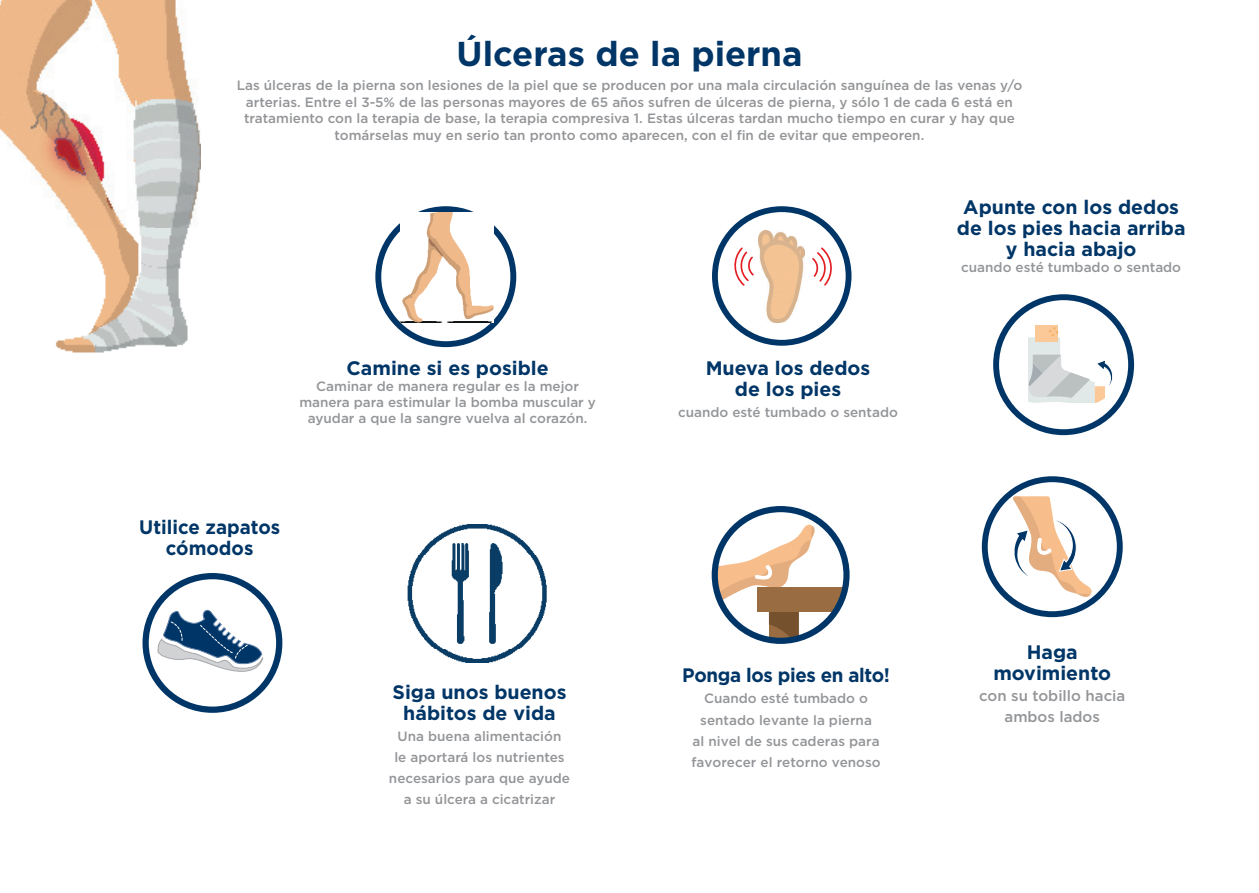
<style>
.page{position:relative;width:1259px;height:893px;background:#fff}
.page>*{position:absolute;margin:0;border:0;box-sizing:border-box;transform-origin:0 0}
.t1{font:700 34.5px "Gotham";color:#003667}
.t2{font:700 19.5px/21px "Gotham";color:#003667;text-align:center}
.t3{font:700 19.5px/21px "Gotham";color:#003667;text-align:center;scale:.96 1}
.t4{font:700 19.5px "Gotham";letter-spacing:-.02em;color:#003667;scale:.96 1}
.t5{font:500 15px/21px "Gotham";color:#939598;text-align:center}
.t6{font:500 13.5px/21px "Gotham";color:#939598;text-align:center}
</style>
<div class="page">
<img style="left:0;top:0;width:200px;height:353px">
<svg style="left:715px;top:509px;width:131px;height:132px"></svg>
<svg style="left:718px;top:524px;width:96px;height:116px"></svg>
<div style="left:757px;top:588px;width:89px;height:24px;background:#9a6c41"></div>
<div style="left:711px;top:506px;width:138px;height:138px;border:6px solid #003667;border-radius:50%"></div>
<img style="left:408px;top:524px;width:138px;height:138px">
<div style="left:993px;top:294px;width:141px;height:141px;border:6px solid #003667;border-radius:50%"></div>
<div style="left:1035px;top:325px;width:23px;height:16px;background:#fac997"></div>
<svg style="left:1028px;top:327px;width:85px;height:75px"></svg>
<svg style="left:146px;top:576px;width:133px;height:134px"></svg>
<div style="left:142px;top:573px;width:140px;height:140px;border:6px solid #003667;border-radius:50%"></div>
<svg style="left:157px;top:609px;width:106px;height:67px"></svg>
<svg style="left:378px;top:209px;width:135px;height:135px"></svg>
<div style="left:375px;top:206px;width:141px;height:141px;border:6px solid #003667;border-radius:50%"></div>
<img style="left:401px;top:212px;width:93px;height:111px">
<svg style="left:984px;top:479px;width:135px;height:135px"></svg>
<div style="left:982px;top:476px;width:140px;height:141px;border:6px solid #003667;border-radius:50%"></div>
<svg style="left:1013px;top:496px;width:78px;height:101px"></svg>
<div style="left:712px;top:206px;width:139px;height:140px;border:6px solid #003667;border-radius:50%"></div>
<svg style="left:812px;top:247px;width:20px;height:39px"></svg>
<img style="left:759px;top:231px;width:45px;height:91px">
<svg style="left:734px;top:247px;width:20px;height:39px"></svg>
<h1 class="t1" style="left:456px;top:31px;width:347px">Úlceras de la pierna</h1>
<p class="t6" style="left:237px;top:77px;width:787px;line-height:16.5px">Las úlceras de la pierna son lesiones de la piel que se producen por una mala circulación sanguínea de las venas y/o arterias. Entre el 3-5% de las personas mayores de 65 años sufren de úlceras de pierna, y sólo 1 de cada 6 está en tratamiento con la terapia de base, la terapia compresiva 1. Estas úlceras tardan mucho tiempo en curar y hay que tomárselas muy en serio tan pronto como aparecen, con el fin de evitar que empeoren.</p>
<h2 class="t2" style="left:346px;top:357px;width:204px">Camine si es posible</h2>
<p class="t6" style="left:299px;top:378px;width:298px;line-height:16.2px">Caminar de manera regular es la mejor manera para estimular la bomba muscular y ayudar a que la sangre vuelva al corazón.</p>
<h2 class="t3" style="left:139px;top:517px;width:148px">Utilice zapatos cómodos</h2>
<h2 class="t2" style="left:392px;top:682px;width:175px">Siga unos buenos hábitos de vida</h2>
<p class="t6" style="left:389px;top:726px;width:183px">Una buena alimentación<br>le aportará los nutrientes necesarios para que ayude a su úlcera a cicatrizar</p>
<h2 class="t2" style="left:705px;top:357px;width:166px">Mueva los dedos de los pies</h2>
<p class="t6" style="left:678px;top:401px;width:221px">cuando esté tumbado o sentado</p>
<h2 class="t2" style="left:957px;top:196px;width:230px">Apunte con los dedos de los pies hacia arriba y hacia abajo</h2>
<p class="t6" style="left:961px;top:257px;width:221px">cuando esté tumbado o sentado</p>
<h2 class="t4" style="left:682px;top:663px;width:218px">Ponga los pies en alto!</h2>
<p class="t6" style="left:691px;top:688px;width:191px">Cuando esté tumbado o sentado levante la pierna<br>al nivel de sus caderas para favorecer el retorno venoso</p>
<h2 class="t2" style="left:993px;top:641px;width:119px">Haga movimiento</h2>
<p class="t5" style="left:979px;top:685px;width:148px">con su tobillo hacia ambos lados</p>
</div>
